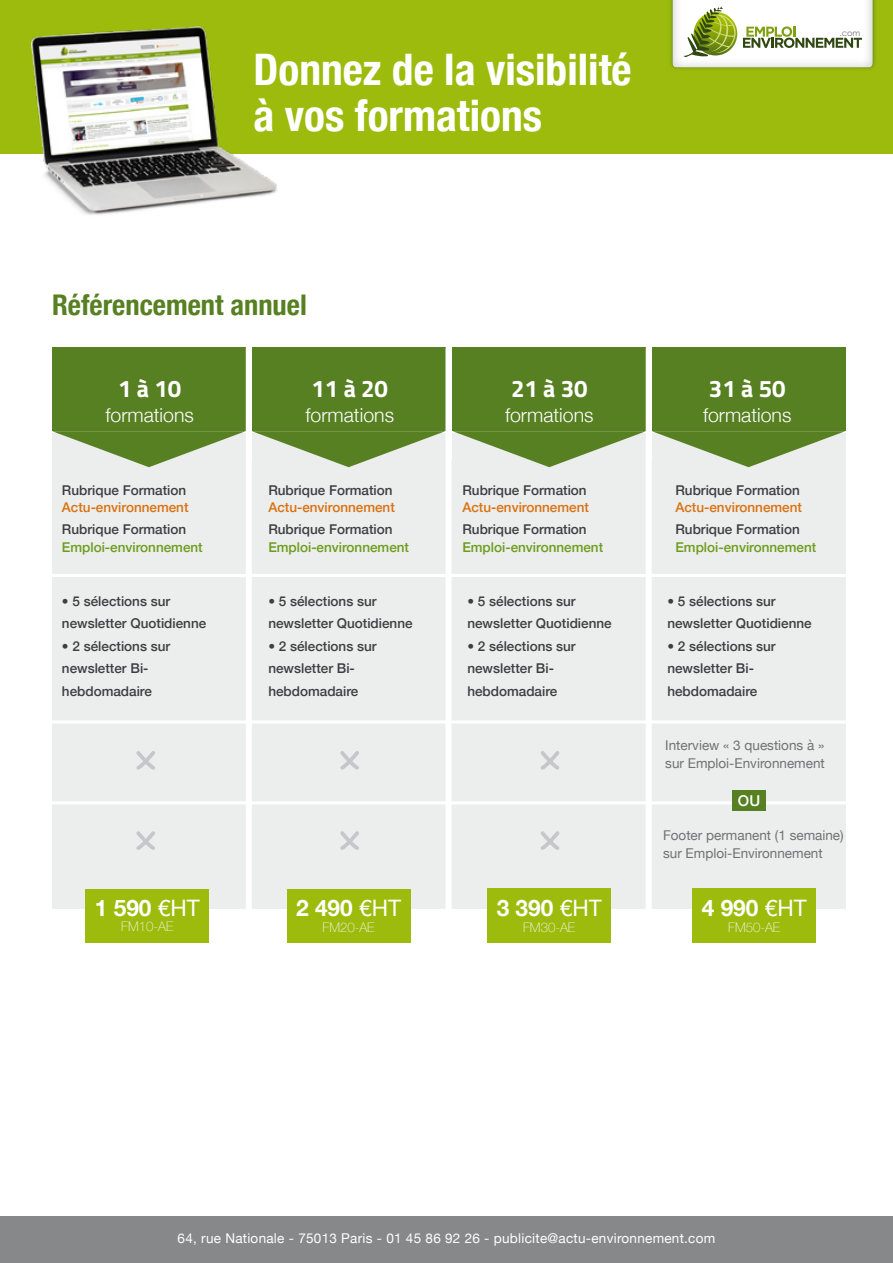
<style>
.page{position:relative;width:893px;height:1263px;background:#fff}
.page>*{position:absolute;margin:0;border:0;box-sizing:border-box;transform-origin:0 0}
.t1{font:700 condensed 43.5px/46.5px "Helvetica Neue";color:#fff}
.t2{font:700 condensed 28.5px "Helvetica Neue";color:#568021}
.t3{font:700 24px "Titillium Web";color:#fff}
.t4{font:700 22.65px "Helvetica Neue";color:#fff}
.t5{font:300 19.5px "Helvetica Neue";color:#fff}
.t6{font:500 15px "Helvetica Neue";color:#fff}
.t7{font:500 13.5px/22.5px "Helvetica Neue";color:#3e3d40}
.t8{font:13.5px/18px "Helvetica Neue";color:#707172}
.t9{font:500 13.5px "Helvetica Neue";color:#6c9d1b}
.t10{font:500 13.5px "Helvetica Neue";color:#da710f}
.t11{font:13.5px "Helvetica Neue";letter-spacing:.02em;color:#fff}
.t12{font:100 13.2px "Helvetica Neue";color:#f6f8ec}
.t13{font:8.25px "Century Gothic";color:#707172}
.s1{font-weight:400}
</style>
<div class="page">
<div style="left:0;top:0;width:893px;height:154px;background:#9dbb0c"></div>
<div style="left:658px;top:0;width:227px;height:70px;background:#000;opacity:.27"></div>
<svg style="left:672px;top:0;width:201px;height:68px;background:#dce2cc"></svg>
<div style="left:0;top:1216px;width:893px;height:47px;background:#87888a"></div>
<img style="left:32px;top:27px;width:245px;height:188px">
<div style="left:52px;top:460px;width:793px;height:448px;background:#eceded"></div>
<div style="left:252px;top:347px;width:193px;height:84px;background:#568021"></div>
<svg style="left:252px;top:431px;width:193px;height:36px"></svg>
<div style="left:452px;top:347px;width:194px;height:84px;background:#568021"></div>
<svg style="left:452px;top:431px;width:194px;height:36px"></svg>
<div style="left:652px;top:347px;width:193px;height:84px;background:#568021"></div>
<svg style="left:652px;top:431px;width:193px;height:36px"></svg>
<div style="left:52px;top:347px;width:194px;height:84px;background:#568021"></div>
<svg style="left:52px;top:431px;width:194px;height:36px"></svg>
<div style="left:246px;top:347px;width:6px;height:580px;background:#fff"></div>
<div style="left:445px;top:347px;width:6px;height:580px;background:#fff"></div>
<div style="left:646px;top:347px;width:6px;height:580px;background:#fff"></div>
<div style="left:287px;top:889px;width:123px;height:54px;background:#9dbb0c"></div>
<div style="left:86px;top:889px;width:123px;height:54px;background:#9dbb0c"></div>
<div style="left:488px;top:889px;width:123px;height:54px;background:#9dbb0c"></div>
<div style="left:693px;top:889px;width:123px;height:54px;background:#9dbb0c"></div>
<hr style="left:31px;top:801px;width:831px;height:3px;background:#fff">
<hr style="left:31px;top:574px;width:831px;height:3px;background:#fff">
<hr style="left:31px;top:720px;width:831px;height:3px;background:#fff">
<div style="left:732px;top:790px;width:33px;height:20px;background:#568021"></div>
<svg style="left:541px;top:831px;width:18px;height:19px"></svg>
<svg style="left:340px;top:831px;width:19px;height:19px"></svg>
<svg style="left:136px;top:831px;width:19px;height:19px"></svg>
<svg style="left:541px;top:751px;width:18px;height:19px"></svg>
<svg style="left:340px;top:751px;width:19px;height:19px"></svg>
<svg style="left:136px;top:751px;width:19px;height:19px"></svg>
<h1 class="t1" style="left:253px;top:43px;width:380px">Donnez de la visibilité à vos formations</h1>
<p class="t13" style="left:839px;top:28px;width:22px">.com</p>
<h2 class="t2" style="left:52px;top:282px;width:256px">Référencement annuel</h2>
<h3 class="t3" style="left:118px;top:370px;width:65px">1 à 10</h3>
<h3 class="t5" style="left:105px;top:399px;width:90px">formations</h3>
<p class="t7" style="left:62px;top:478px;width:126px">Rubrique Formation</p>
<p class="t10" style="left:62px;top:496px;width:128px">Actu-environnement</p>
<p class="t7" style="left:62px;top:517px;width:126px">Rubrique Formation</p>
<p class="t9" style="left:62px;top:536px;width:142px">Emploi-environnement</p>
<p class="t7" style="left:62px;top:588px;width:146px">• 5 sélections sur newsletter Quotidienne</p>
<p class="t7" style="left:62px;top:634px;width:110px">• 2 sélections sur newsletter Bi&shy;hebdomadaire</p>
<h3 class="t3" style="left:311px;top:370px;width:78px">11 à 20</h3>
<h3 class="t5" style="left:306px;top:399px;width:90px">formations</h3>
<p class="t7" style="left:268px;top:477px;width:126px">Rubrique Formation</p>
<p class="t10" style="left:268px;top:496px;width:128px">Actu-environnement</p>
<p class="t7" style="left:268px;top:517px;width:126px">Rubrique Formation</p>
<p class="t9" style="left:268px;top:536px;width:142px">Emploi-environnement</p>
<p class="t7" style="left:268px;top:589px;width:146px">• 5 sélections sur newsletter Quotidienne</p>
<p class="t7" style="left:268px;top:634px;width:110px">• 2 sélections sur newsletter Bi&shy;hebdomadaire</p>
<h3 class="t3" style="left:511px;top:370px;width:78px">21 à 30</h3>
<h3 class="t5" style="left:505px;top:399px;width:90px">formations</h3>
<p class="t7" style="left:462px;top:478px;width:126px">Rubrique Formation</p>
<p class="t10" style="left:462px;top:496px;width:128px">Actu-environnement</p>
<p class="t7" style="left:462px;top:517px;width:126px">Rubrique Formation</p>
<p class="t9" style="left:462px;top:536px;width:142px">Emploi-environnement</p>
<p class="t7" style="left:467px;top:589px;width:146px">• 5 sélections sur newsletter Quotidienne</p>
<p class="t7" style="left:467px;top:634px;width:110px">• 2 sélections sur newsletter Bi&shy;hebdomadaire</p>
<h3 class="t4" style="left:95px;top:891px;width:107px">1 590 <span class="s1">€HT</span></h3>
<p class="t12" style="left:121px;top:916px;width:54px">FM10-AE</p>
<h3 class="t4" style="left:296px;top:891px;width:107px">2 490 <span class="s1">€HT</span></h3>
<p class="t12" style="left:323px;top:917px;width:54px">FM20-AE</p>
<h3 class="t4" style="left:497px;top:891px;width:107px">3 390 <span class="s1">€HT</span></h3>
<p class="t12" style="left:523px;top:917px;width:54px">FM30-AE</p>
<h3 class="t3" style="left:709px;top:370px;width:78px">31 à 50</h3>
<h3 class="t5" style="left:703px;top:399px;width:90px">formations</h3>
<p class="t7" style="left:675px;top:478px;width:126px">Rubrique Formation</p>
<p class="t10" style="left:675px;top:496px;width:128px">Actu-environnement</p>
<p class="t7" style="left:675px;top:517px;width:126px">Rubrique Formation</p>
<p class="t9" style="left:675px;top:536px;width:142px">Emploi-environnement</p>
<p class="t7" style="left:667px;top:589px;width:146px">• 5 sélections sur newsletter Quotidienne</p>
<p class="t7" style="left:667px;top:634px;width:110px">• 2 sélections sur newsletter Bi&shy;hebdomadaire</p>
<p class="t8" style="left:665px;top:737px;width:161px">Interview « 3 questions à » sur Emploi-Environnement</p>
<p class="t6" style="left:738px;top:788px;width:24px">OU</p>
<p class="t8" style="left:663px;top:827px;width:182px">Footer permanent (1 semaine) sur Emploi-Environnement</p>
<h3 class="t4" style="left:702px;top:891px;width:107px">4 990 <span class="s1">€HT</span></h3>
<p class="t12" style="left:728px;top:917px;width:54px">FM50-AE</p>
<p class="t11" style="left:178px;top:1229px;width:539px">64, rue Nationale - 75013 Paris - 01 45 86 92 26 - publicite@actu-environnement.com</p>
</div>
